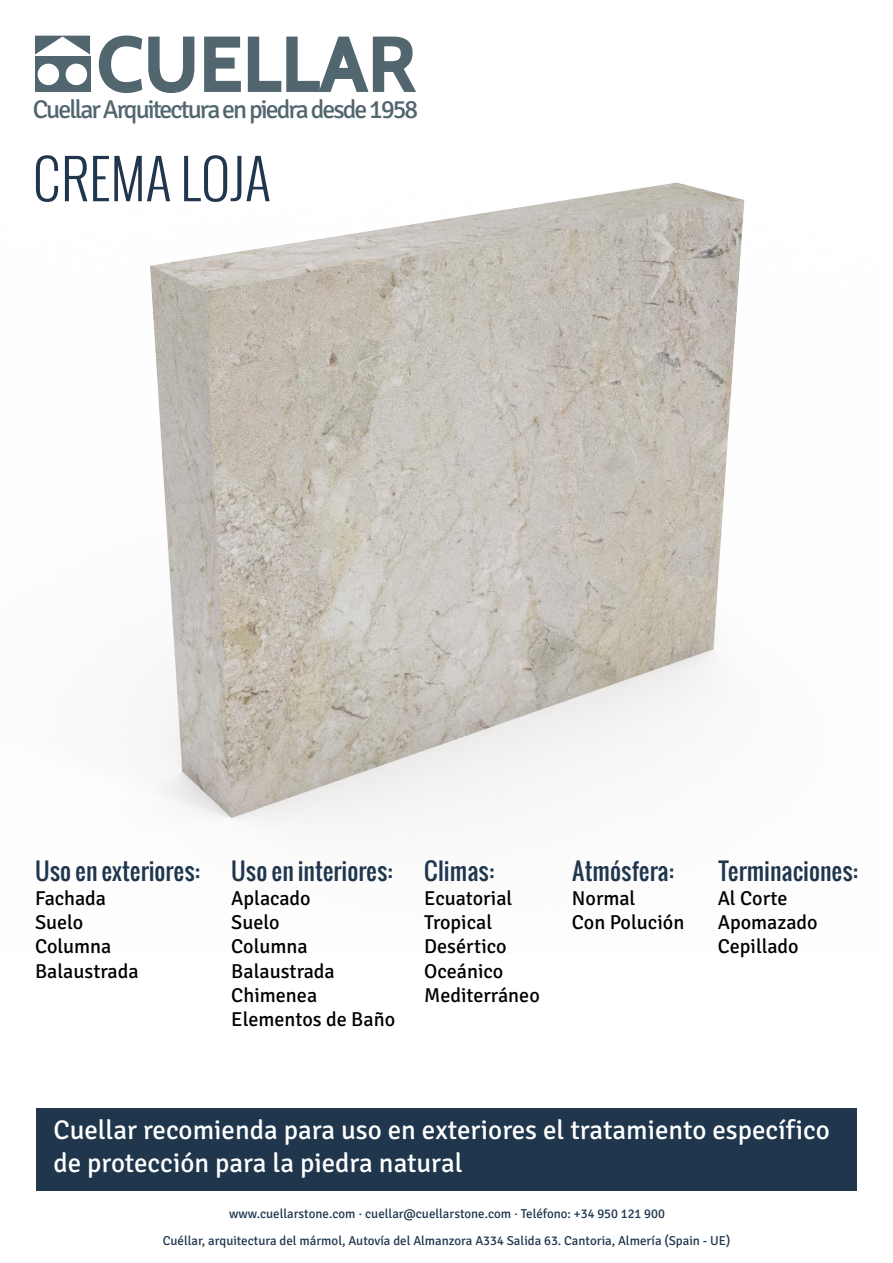
<style>
.page{position:relative;width:893px;height:1263px;background:#fff}
.page>*{position:absolute;margin:0;border:0;box-sizing:border-box;transform-origin:0 0}
.t1{font:700 76.95px "Cabin";color:#52666f}
.t2{font:300 54px "Oswald";color:#20364d}
.t3{font:27px/32.4px "Signika";color:#fff}
.t4{font:25.65px "Signika";letter-spacing:-.075em;color:#52666f}
.t5{font:23.55px "Oswald";color:#20364d}
.t6{font:20.1px/24.2px "Signika";color:#000}
.t7{font:12.9px "Signika";color:#20364d}
</style>
<div class="page">
<img style="left:90px;top:62px;width:655px;height:763px">
<div style="left:36px;top:1108px;width:821px;height:83px;background:#20364d"></div>
<svg style="left:98px;top:35px;width:97px;height:59px"></svg>
<svg style="left:203px;top:36px;width:214px;height:57px"></svg>
<svg style="left:35px;top:36px;width:55px;height:19px"></svg>
<div style="left:35px;top:57px;width:55px;height:35px;background:#52666f"></div>
<div style="left:38px;top:64px;width:21px;height:21px;background:#fff;border-radius:50%"></div>
<div style="left:66px;top:64px;width:21px;height:21px;background:#fff;border-radius:50%"></div>
<h1 class="t1" style="left:97px;top:18px;width:320px">CUELLAR</h1>
<p class="t4" style="left:33px;top:95px;width:387px">Cuellar Arquitectura en piedra desde 1958</p>
<h2 class="t2" style="left:33px;top:142px;width:240px">CREMA LOJA</h2>
<p class="t5" style="left:35px;top:853px;width:166px">Uso en exteriores:</p>
<p class="t6" style="left:35px;top:887px;width:105px">Fachada<br>Suelo<br>Columna<br>Balaustrada</p>
<p class="t5" style="left:231px;top:853px;width:163px">Uso en interiores:</p>
<p class="t6" style="left:231px;top:887px;width:165px">Aplacado<br>Suelo<br>Columna<br>Balaustrada<br>Chimenea<br>Elementos de Baño</p>
<p class="t5" style="left:424px;top:853px;width:71px">Climas:</p>
<p class="t6" style="left:424px;top:887px;width:117px">Ecuatorial<br>Tropical<br>Desértico<br>Oceánico<br>Mediterráneo</p>
<p class="t5" style="left:572px;top:853px;width:103px">Atmósfera:</p>
<p class="t6" style="left:572px;top:887px;width:114px">Normal<br>Con Polución</p>
<p class="t5" style="left:718px;top:853px;width:142px">Terminaciones:</p>
<p class="t6" style="left:718px;top:887px;width:101px">Al Corte<br>Apomazado<br>Cepillado</p>
<h3 class="t3" style="left:54px;top:1114px;width:778px">Cuellar recomienda para uso en exteriores el tratamiento específico de protección para la piedra natural</h3>
<p class="t7" style="left:229px;top:1206px;width:437px">www.cuellarstone.com · cuellar@cuellarstone.com · Teléfono: +34 950 121 900</p>
<p class="t7" style="left:163px;top:1233px;width:569px">Cuéllar, arquitectura del mármol, Autovía del Almanzora A334 Salida 63. Cantoria, Almería (Spain - UE)</p>
</div>
